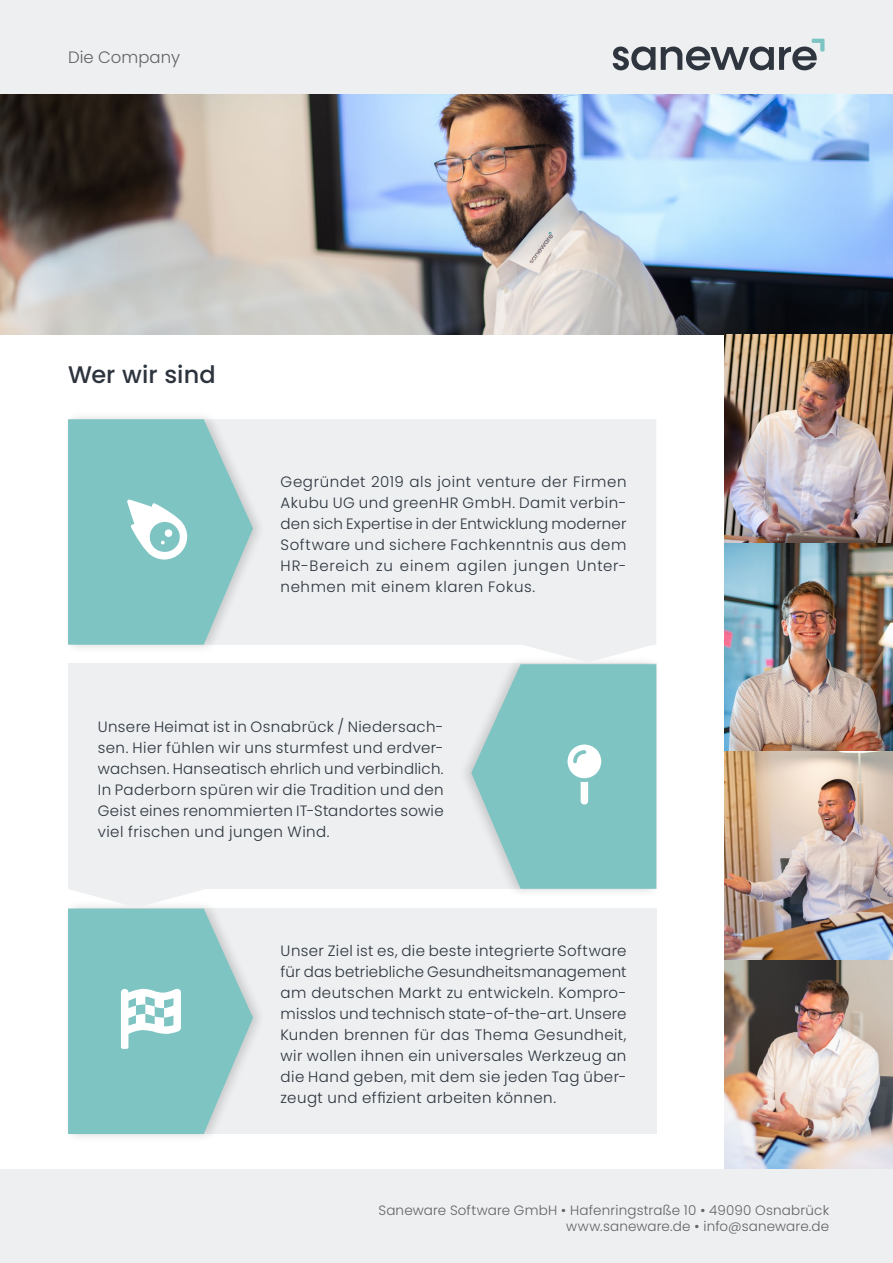
<style>
.page{position:relative;width:893px;height:1263px;background:#fff}
.page>*{position:absolute;margin:0;border:0;box-sizing:border-box;transform-origin:0 0}
.t1{font:500 24px "Poppins";color:#2d343e}
.t2{font:300 16.5px "Poppins";color:#646363}
.t3{font:300 15px/21px "Poppins";letter-spacing:.03em;color:#2d343e;text-align:justify}
.t4{font:300 13.5px/16.2px "Poppins";letter-spacing:.01em;color:#646363;text-align:right}
.s1{font-weight:400}
</style>
<div class="page">
<img style="left:0;top:94px;width:893px;height:240px">
<img style="left:724px;top:334px;width:169px;height:835px">
<div style="left:0;top:0;width:893px;height:94px;background:#edeff0"></div>
<svg style="left:613px;top:47px;width:42px;height:23px"></svg>
<svg style="left:661px;top:39px;width:163px;height:31px"></svg>
<div style="left:266px;top:419px;width:390px;height:226px;background:#edeff0"></div>
<div style="left:68px;top:664px;width:588px;height:225px;background:#edeff0"></div>
<div style="left:68px;top:909px;width:588px;height:225px;background:#edeff0"></div>
<div style="left:63px;top:410px;width:203px;height:244px;background:#f5f5f5"></div>
<div style="left:458px;top:655px;width:203px;height:243px;background:#000;opacity:.16"></div>
<div style="left:63px;top:899px;width:203px;height:244px;background:#000;opacity:.16"></div>
<div style="left:0;top:1169px;width:893px;height:94px;background:#edeff0"></div>
<svg style="left:68px;top:889px;width:185px;height:245px;background:#93cccb"></svg>
<svg style="left:471px;top:644px;width:185px;height:245px"></svg>
<svg style="left:68px;top:419px;width:185px;height:226px;background:#8ac8c7"></svg>
<p class="t2" style="left:68px;top:48px;width:114px">Die Company</p>
<h1 class="t1" style="left:68px;top:361px;width:149px">Wer wir sind</h1>
<p class="t3" style="left:281px;top:472px;width:347px">Gegründet 2019 als joint venture der Firmen Akubu UG und greenHR GmbH. Damit verbin&shy;den sich Expertise in der Entwicklung moderner Software und sichere Fachkenntnis aus dem HR-Bereich zu einem agilen jungen Unter&shy;nehmen mit einem klaren Fokus.</p>
<p class="t3" style="left:98px;top:716px;width:347px">Unsere Heimat ist in Osnabrück / Niedersach&shy;sen. Hier fühlen wir uns sturmfest und erdver&shy;wachsen. Hanseatisch ehrlich und verbindlich.<br>In Paderborn spüren wir die Tradition und den Geist eines renommierten IT-Standortes sowie viel frischen und jungen Wind.</p>
<p class="t3" style="left:281px;top:940px;width:347px">Unser Ziel ist es, die beste integrierte Software für das betriebliche Gesundheitsmanagement am deutschen Markt zu entwickeln. Kompro&shy;misslos und technisch state-of-the-art. Unsere Kunden brennen für das Thema Gesundheit, wir wollen ihnen ein universales Werkzeug an die Hand geben, mit dem sie jeden Tag über&shy;zeugt und effizient arbeiten können.</p>
<p class="t4" style="left:378px;top:1202px;width:452px">Saneware Software GmbH <span class="s1">•</span> Hafenringstraße 10 <span class="s1">•</span> 49090 Osnabrück www.saneware.de <span class="s1">•</span> info@saneware.de</p>
</div>
